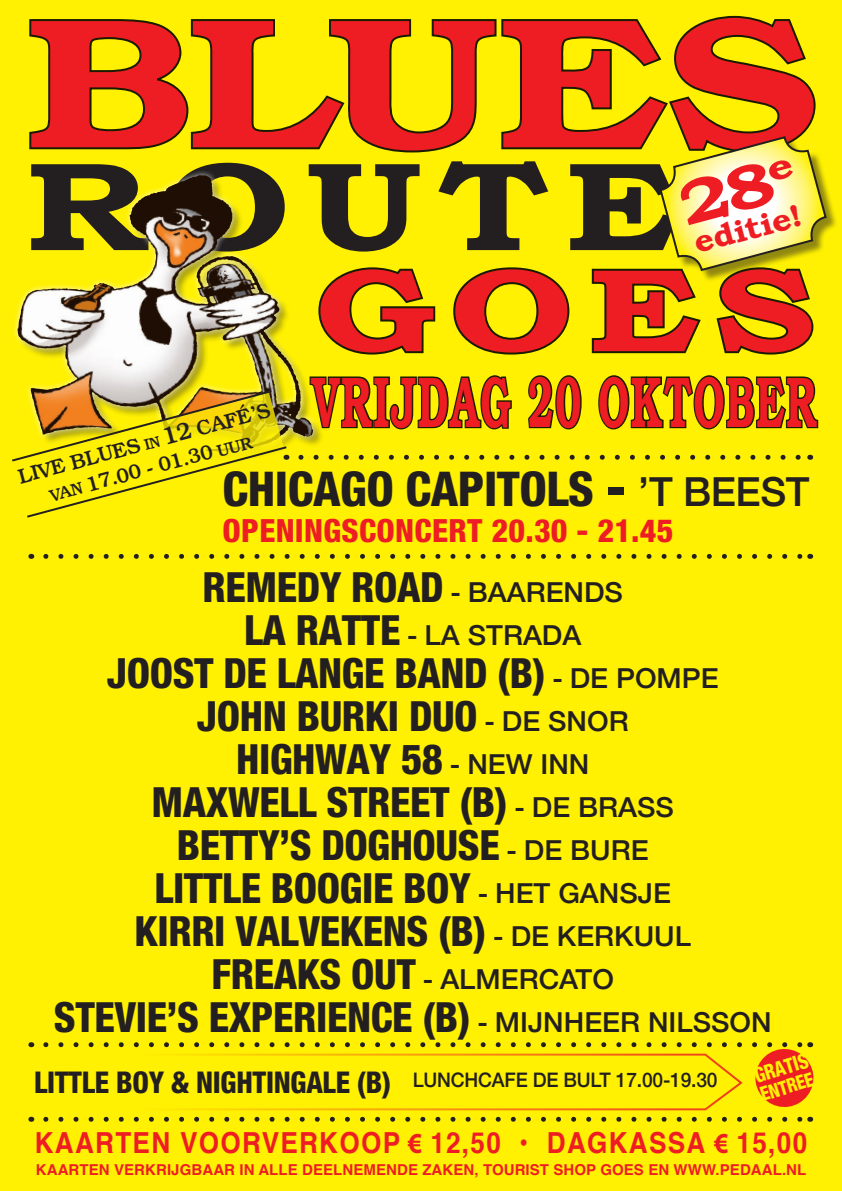
<style>
.page{position:relative;width:842px;height:1191px;background:#fff101}
.page>*{position:absolute;margin:0;border:0;box-sizing:border-box;transform-origin:0 0}
.t1{font:700 126px "Bookman Old Style";letter-spacing:.1em;color:#231f20;scale:1.25 1}
.t2{font:700 118px "Bookman Old Style";color:#ee1d23;scale:1.3 1}
.t3{font:600 72px "Bookman";letter-spacing:.05em;color:#ee1d23;scale:.54 1}
.t4{font:800 condensed 48px "Helvetica Neue";letter-spacing:-.01em;color:#231f20}
.t5{font:800 condensed 41.7px/43px "Helvetica Neue";letter-spacing:-.01em;color:#231f20;text-align:center}
.t6{font:800 condensed 32px "Helvetica Neue";letter-spacing:.01em;color:#ee1d23}
.t7{font:700 31.2px "Bookman Old Style";color:#ee1d23;scale:1.09 1}
.t8{font:800 condensed 30px "Helvetica Neue";letter-spacing:-.01em;color:#231f20;scale:.96 1}
.t9{font:700 29px "Helvetica";letter-spacing:.05em;color:#ee1d23;scale:.9 1}
.t10{font:500 27.5px "Helvetica Neue";color:#231f20}
.t11{font:500 21px/25.1px "Bookman";color:#231f20;text-align:center}
.t12{font:800 condensed 20.8px "Helvetica Neue";color:#fff101;scale:.9 1}
.t13{font:500 20px "Helvetica Neue";letter-spacing:-.01em;color:#231f20;scale:.96 1}
.t14{font:800 condensed 19.7px "Helvetica Neue";color:#fff101;scale:.9 1}
.t15{font:700 15px "Helvetica";letter-spacing:.005em;color:#ee1d23}
.s1{font-size:15.5px}
.s2{font-size:24.6px}
.s3{font-size:17px}
.s4{font-size:52px}
.s5{font-weight:500;font-stretch:normal;font-size:40px}
.s6{font-weight:500;font-stretch:normal;font-size:27.5px}
.s7{font-weight:800;font-stretch:condensed;font-size:41.7px}
.s8{font-family:"Myriad Pro"}
</style>
<div class="page">
<svg style="left:324px;top:375px;width:188px;height:55px"></svg>
<svg style="left:528px;top:375px;width:54px;height:55px"></svg>
<svg style="left:598px;top:375px;width:221px;height:55px"></svg>
<svg style="left:46px;top:554px;width:756px;height:5px"></svg>
<svg style="left:46px;top:1116px;width:756px;height:5px"></svg>
<div style="left:661px;top:138px;width:177px;height:145px;background:#231f20;opacity:.5"></div>
<div style="left:12px;top:169px;width:307px;height:289px;background:#fff;opacity:.75"></div>
<svg style="left:301px;top:455px;width:500px;height:5px"></svg>
<svg style="left:12px;top:389px;width:277px;height:129px"></svg>
<svg style="left:172px;top:1109px;width:536px;height:2px"></svg>
<svg style="left:46px;top:1042px;width:768px;height:67px"></svg>
<svg style="left:28px;top:15px;width:800px;height:342px"></svg>
<h1 class="t1" style="left:26px;top:131px;width:523px">ROUTE</h1>
<p class="t7" style="left:690px;top:225px;width:103px;rotate:-15deg">editie!</p>
<h2 class="t2" style="left:315px;top:240px;width:386px">GOES</h2>
<h3 class="t3" style="left:312px;top:359px;width:937px">VRIJDAG 20 OKTOBER</h3>
<p class="t11" style="left:15px;top:465px;width:262px;rotate:-15deg">LIVE BLUES <span class="s1">IN</span> <span class="s2">12</span> CAFÉ’S<br><span class="s3">VAN</span> 17.00 - 01.30 <span class="s3">UUR</span></p>
<p class="t4" style="left:223px;top:459px;width:589px">CHICAGO CAPITOLS <span class="s4">-</span> <span class="s5">’T BEEST</span></p>
<p class="t6" style="left:223px;top:510px;width:452px">OPENINGSCONCERT 20.30 - 21.45</p>
<p class="t5" style="left:202px;top:565px;width:422px">REMEDY ROAD <span class="s6">- BAARENDS</span></p>
<p class="t10" style="left:244px;top:613px;width:339px"><span class="s7">LA RATTE</span> - LA STRADA</p>
<p class="t5" style="left:107px;top:651px;width:613px">JOOST DE LANGE BAND (B) <span class="s6">- DE POMPE<br></span>JOHN BURKI DUO <span class="s6">- DE SNOR<br></span>HIGHWAY 58 <span class="s6">- NEW INN<br></span>MAXWELL STREET (B) <span class="s6">- DE BRASS<br></span>BETTY’S DOGHOUSE <span class="s6">- DE BURE<br></span>LITTLE BOOGIE BOY <span class="s6">- HET GANSJE<br></span>KIRRI VALVEKENS (B) <span class="s6">- DE KERKUUL</span></p>
<p class="t10" style="left:212px;top:957px;width:404px"><span class="s7">FREAKS OUT</span> - ALMERCATO</p>
<p class="t5" style="left:54px;top:995px;width:719px">STEVIE’S EXPERIENCE (B) <span class="s6">- MIJNHEER NILSSON</span></p>
<p class="t8" style="left:34px;top:1063px;width:373px">LITTLE BOY &amp; NIGHTINGALE (B)</p>
<p class="t9" style="left:35px;top:1119px;width:860px">KAARTEN VOORVERKOOP <span class="s8">€</span> 12,50 • DAGKASSA <span class="s8">€</span> 15,00</p>
<p class="t15" style="left:36px;top:1158px;width:772px">KAARTEN VERKRIJGBAAR IN ALLE DEELNEMENDE ZAKEN, TOURIST SHOP GOES EN WWW.PEDAAL.NL</p>
<p class="t12" style="left:751px;top:1063px;width:63px;rotate:-17deg">GRATIS</p>
<p class="t14" style="left:757px;top:1083px;width:63px;rotate:-17deg">ENTREE</p>
<p class="t13" style="left:413px;top:1063px;width:319px">LUNCHCAFE DE BULT 17.00-19.30</p>
</div>
